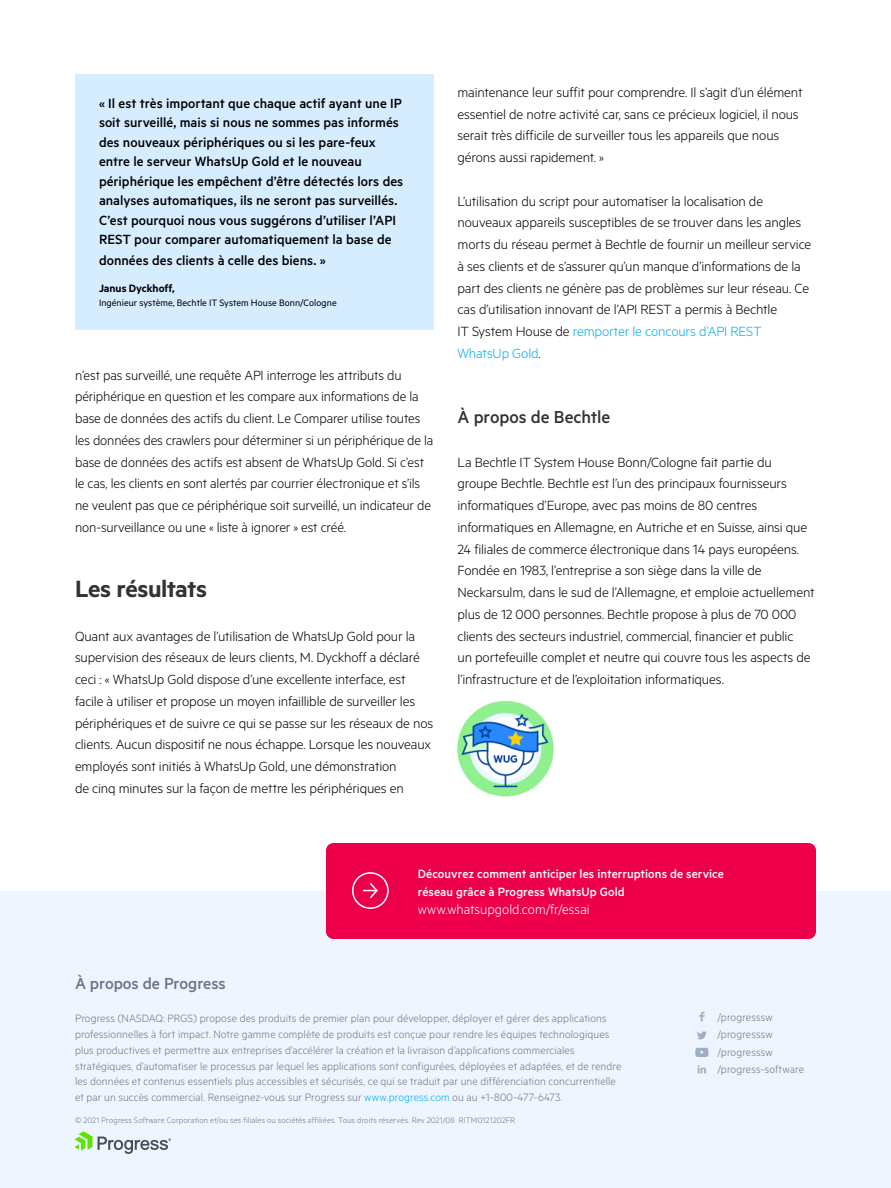
<style>
.page{position:relative;width:891px;height:1188px;background:#fff}
.page>*{position:absolute;margin:0;border:0;box-sizing:border-box;transform-origin:0 0}
.Titles_level_1{font:600 26.4px "Metric";letter-spacing:-.015em;color:#333}
.Body_1{font:500 19.5px "Metric";letter-spacing:-.005em;color:#333}
.Bolierplate_Title{font:500 18px "Metric";letter-spacing:-.005em;color:#6c7589}
.Body_1-2{font:300 15px/21.8px "Metric";letter-spacing:-.01em;color:#000}
.Quotes_Text{font:500 15px/19.5px "Metric";color:#000}
.CTA{font:300 15px "Metric";letter-spacing:.005em;color:#fff}
.CTA-2{font:500 13.5px/18px "Metric";letter-spacing:.005em;color:#fff}
.BoilerPlate_Body{font:300 12px/15.8px "Metric";letter-spacing:.01em;color:#6c7589}
.Quotes_Names{font:600 12px "Metric";color:#000}
.Quotes_Names-2{font:10.5px "Metric";letter-spacing:.005em;color:#000}
.BoilerPlate_Body-2{font:300 9px "Metric";letter-spacing:.015em;color:#6c7589}
.s1{color:#00aeef}
</style>
<div class="page">
<div style="left:0;top:891px;width:891px;height:297px;background:#eef5ff"></div>
<svg style="left:74px;top:1131px;width:97px;height:23px"></svg>
<svg style="left:699px;top:1012px;width:6px;height:10px"></svg>
<svg style="left:697px;top:1031px;width:10px;height:8px"></svg>
<svg style="left:698px;top:1065px;width:8px;height:8px"></svg>
<svg style="left:695px;top:1048px;width:13px;height:9px"></svg>
<div style="left:326px;top:843px;width:490px;height:96px;background:#ed0049;border-radius:8px"></div>
<div style="left:352px;top:872px;width:37px;height:37px;border:2px solid #fff;border-radius:50%"></div>
<svg style="left:363px;top:883px;width:15px;height:16px"></svg>
<div style="left:75px;top:74px;width:359px;height:256px;background:#d6ecff"></div>
<img style="left:458px;top:701px;width:95px;height:95px">
<p class="Quotes_Text" style="left:99px;top:93px;width:306px">« Il est très important que chaque actif ayant une IP soit surveillé, mais si nous ne sommes pas informés des nouveaux périphériques ou si les pare-feux entre le serveur WhatsUp Gold et le nouveau périphérique les empêchent d’être détectés lors des analyses automatiques, ils ne seront pas surveillés.<br>C’est pourquoi nous vous suggérons d’utiliser l’API REST pour comparer automatiquement la base de</p>
<p class="Quotes_Text" style="left:99px;top:251px;width:228px">données des clients à celle des biens. »</p>
<p class="Quotes_Names" style="left:99px;top:282px;width:77px">Janus Dyckhoff,</p>
<p class="Quotes_Names-2" style="left:99px;top:297px;width:239px">Ingénieur système, Bechtle IT System House Bonn/Cologne</p>
<p class="Body_1-2" style="left:75px;top:363px;width:360px">n’est pas surveillé, une requête API interroge les attributs du périphérique en question et les compare aux informations de la base de données des actifs du client. Le Comparer utilise toutes les données des crawlers pour déterminer si un périphérique de la base de données des actifs est absent de WhatsUp Gold. Si c’est le cas, les clients en sont alertés par courrier électronique et s’ils ne veulent pas que ce périphérique soit surveillé, un indicateur de non-surveillance ou une « liste à ignorer » est créé.</p>
<p class="Titles_level_1" style="left:75px;top:573px;width:134px">Les résultats</p>
<p class="Body_1-2" style="left:75px;top:624px;width:360px">Quant aux avantages de l’utilisation de WhatsUp Gold pour la supervision des réseaux de leurs clients, M. Dyckhoff a déclaré ceci : « WhatsUp Gold dispose d’une excellente interface, est facile à utiliser et propose un moyen infaillible de surveiller les périphériques et de suivre ce qui se passe sur les réseaux de nos clients. Aucun dispositif ne nous échappe. Lorsque les nouveaux employés sont initiés à WhatsUp Gold, une démonstration<br>de cinq minutes sur la façon de mettre les périphériques en</p>
<p class="Body_1-2" style="left:458px;top:81px;width:347px">maintenance leur suffit pour comprendre. Il s’agit d’un élément essentiel de notre activité car, sans ce précieux logiciel, il nous serait très difficile de surveiller tous les appareils que nous gérons aussi rapidement. »</p>
<p class="Body_1-2" style="left:458px;top:189px;width:355px">L’utilisation du script pour automatiser la localisation de nouveaux appareils susceptibles de se trouver dans les angles morts du réseau permet à Bechtle de fournir un meilleur service à ses clients et de s’assurer qu’un manque d’informations de la part des clients ne génère pas de problèmes sur leur réseau. Ce cas d’utilisation innovant de l’API REST a permis à Bechtle<br>IT System House de <span class="s1">remporter le concours d’API REST WhatsUp Gold</span>.</p>
<p class="Body_1" style="left:458px;top:406px;width:154px">À propos de Bechtle</p>
<p class="Body_1-2" style="left:458px;top:450px;width:359px">La Bechtle IT System House Bonn/Cologne fait partie du groupe Bechtle. Bechtle est l’un des principaux fournisseurs informatiques d’Europe, avec pas moins de 80 centres informatiques en Allemagne, en Autriche et en Suisse, ainsi que 24 filiales de commerce électronique dans 14 pays européens.<br>Fondée en 1983, l’entreprise a son siège dans la ville de Neckarsulm, dans le sud de l’Allemagne, et emploie actuellement plus de 12 000 personnes. Bechtle propose à plus de 70 000 clients des secteurs industriel, commercial, financier et public<br>un portefeuille complet et neutre qui couvre tous les aspects de l’infrastructure et de l’exploitation informatiques.</p>
<p class="CTA-2" style="left:418px;top:865px;width:308px">Découvrez comment anticiper les interruptions de service réseau grâce à Progress WhatsUp Gold</p>
<p class="CTA" style="left:418px;top:901px;width:174px">www.whatsupgold.com/fr/essai</p>
<p class="Bolierplate_Title" style="left:75px;top:972px;width:152px">À propos de Progress</p>
<p class="BoilerPlate_Body" style="left:75px;top:1010px;width:548px">Progress (NASDAQ: PRGS) propose des produits de premier plan pour développer, déployer et gérer des applications professionnelles à fort impact. Notre gamme complète de produits est conçue pour rendre les équipes technologiques plus productives et permettre aux entreprises d’accélérer la création et la livraison d’applications commerciales stratégiques, d’automatiser le processus par lequel les applications sont configurées, déployées et adaptées, et de rendre les données et contenus essentiels plus accessibles et sécurisés, ce qui se traduit par une différenciation concurrentielle et par un succès commercial. Renseignez-vous sur Progress sur <span class="s1">www.progress.com</span> ou au +1-800-477-6473.</p>
<p class="BoilerPlate_Body-2" style="left:75px;top:1115px;width:442px">© 2021 Progress Software Corporation et/ou ses filiales ou sociétés affiliées. Tous droits réservés. Rev 2021/08 RITM0121202FR</p>
<p class="BoilerPlate_Body" style="left:717px;top:1008px;width:88px;line-height:17.2px">/progresssw /progresssw /progresssw /progress-software</p>
</div>
